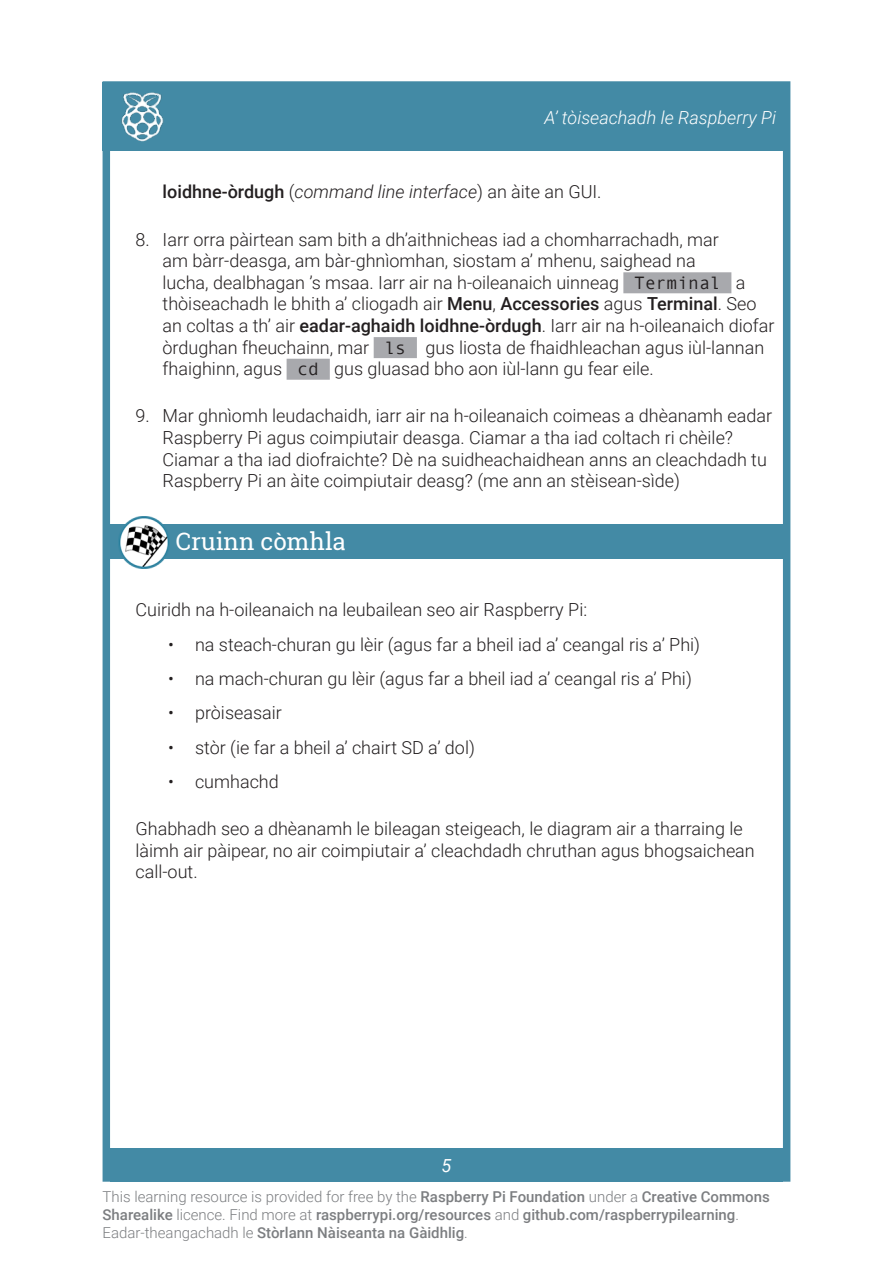
<style>
.page{position:relative;width:893px;height:1263px;background:#fff}
.page>*{position:absolute;margin:0;border:0;box-sizing:border-box;transform-origin:0 0}
.t1{font:24px "Roboto Slab";color:#fff}
.t2{font:300 18px/21.6px "Roboto";color:#231f20}
.t3{font:italic 300 18px "Roboto";color:#231f20}
.t4{font:italic 300 18px "Roboto";color:#fff}
.t5{font:italic 18px "Roboto";color:#fff}
.t6{font:500 15px/18px "Roboto";color:#7c7e81}
.s1{font-weight:500;font-style:normal}
.s2{font-style:normal}
.s3{font-family:"Andale Mono";font-weight:400}
.s4{font-weight:500}
.s5{font-weight:300}
</style>
<div class="page">
<div style="left:103px;top:81px;width:687px;height:1101px;border:8px solid #438aa5"></div>
<div style="left:103px;top:82px;width:687px;height:69px;background:#438aa5"></div>
<img style="left:121px;top:92px;width:43px;height:50px">
<div style="left:110px;top:1148px;width:673px;height:34px;background:#438aa5"></div>
<div style="left:623px;top:272px;width:108px;height:21px;background:#a8a9ad"></div>
<div style="left:374px;top:337px;width:43px;height:21px;background:#a8a9ad"></div>
<div style="left:287px;top:359px;width:43px;height:21px;background:#a8a9ad"></div>
<div style="left:109px;top:524px;width:675px;height:34px;background:#438aa5"></div>
<img style="left:118px;top:517px;width:52px;height:52px">
<p class="t4" style="left:544px;top:105px;width:233px">A’ tòiseachadh le Raspberry Pi</p>
<p class="t3" style="left:163px;top:179px;width:440px"><span class="s1">loidhne-òrdugh</span> <span class="s2">(</span>command line interface<span class="s2">) an àite an GUI.</span></p>
<p class="t2" style="left:163px;top:228px;width:613px;text-indent:-27px">8. Iarr orra pàirtean sam bith a dh’aithnicheas iad a chomharrachadh, mar<br>am bàrr-deasga, am bàr-ghnìomhan, siostam a’ mhenu, saighead na<br>lucha, dealbhagan ’s msaa. Iarr air na h-oileanaich uinneag <span class="s3">Terminal</span> a thòiseachadh le bhith a’ cliogadh air <span class="s4">Menu</span>, <span class="s4">Accessories</span> agus <span class="s4">Terminal</span>. Seo an coltas a th’ air <span class="s4">eadar-aghaidh loidhne-òrdugh</span>. Iarr air na h-oileanaich diofar òrdughan fheuchainn, mar <span class="s3">ls</span> gus liosta de fhaidhleachan agus iùl-lannan fhaighinn, agus <span class="s3">cd</span> gus gluasad bho aon iùl-lann gu fear eile.</p>
<p class="t2" style="left:163px;top:404px;width:611px;text-indent:-27px">9. Mar ghnìomh leudachaidh, iarr air na h-oileanaich coimeas a dhèanamh eadar Raspberry Pi agus coimpiutair deasga. Ciamar a tha iad coltach ri chèile?<br>Ciamar a tha iad diofraichte? Dè na suidheachaidhean anns an cleachdadh tu Raspberry Pi an àite coimpiutair deasg? (me ann an stèisean-sìde)</p>
<p class="t1" style="left:176px;top:524px;width:172px">Cruinn còmhla</p>
<p class="t2" style="left:136px;top:598px;width:453px">Cuiridh na h-oileanaich na leubailean seo air Raspberry Pi:</p>
<p class="t2" style="left:168px;top:633px;width:534px">• na steach-churan gu lèir (agus far a bheil iad a’ ceangal ris a’ Phi)</p>
<p class="t2" style="left:168px;top:667px;width:525px">• na mach-churan gu lèir (agus far a bheil iad a’ ceangal ris a’ Phi)</p>
<p class="t2" style="left:168px;top:701px;width:115px">• pròiseasair</p>
<p class="t2" style="left:168px;top:736px;width:308px">• stòr (ie far a bheil a’ chairt SD a’ dol)</p>
<p class="t2" style="left:168px;top:770px;width:112px">• cumhachd</p>
<p class="t2" style="left:136px;top:817px;width:621px">Ghabhadh seo a dhèanamh le bileagan steigeach, le diagram air a tharraing le làimh air pàipear, no air coimpiutair a’ cleachdadh chruthan agus bhogsaichean call-out.</p>
<p class="t5" style="left:442px;top:1153px;width:11px">5</p>
<p class="t6" style="left:103px;top:1187px;width:669px"><span class="s5">This learning resource is provided for free by the</span> Raspberry Pi Foundation <span class="s5">under a</span> Creative Commons<br>Sharealike <span class="s5">licence. Find more at</span> raspberrypi.org/resources <span class="s5">and</span> github.com/raspberrypilearning<span class="s5">.<br>Eadar-theangachadh le</span> Stòrlann Nàiseanta na Gàidhlig<span class="s5">.</span></p>
</div>
